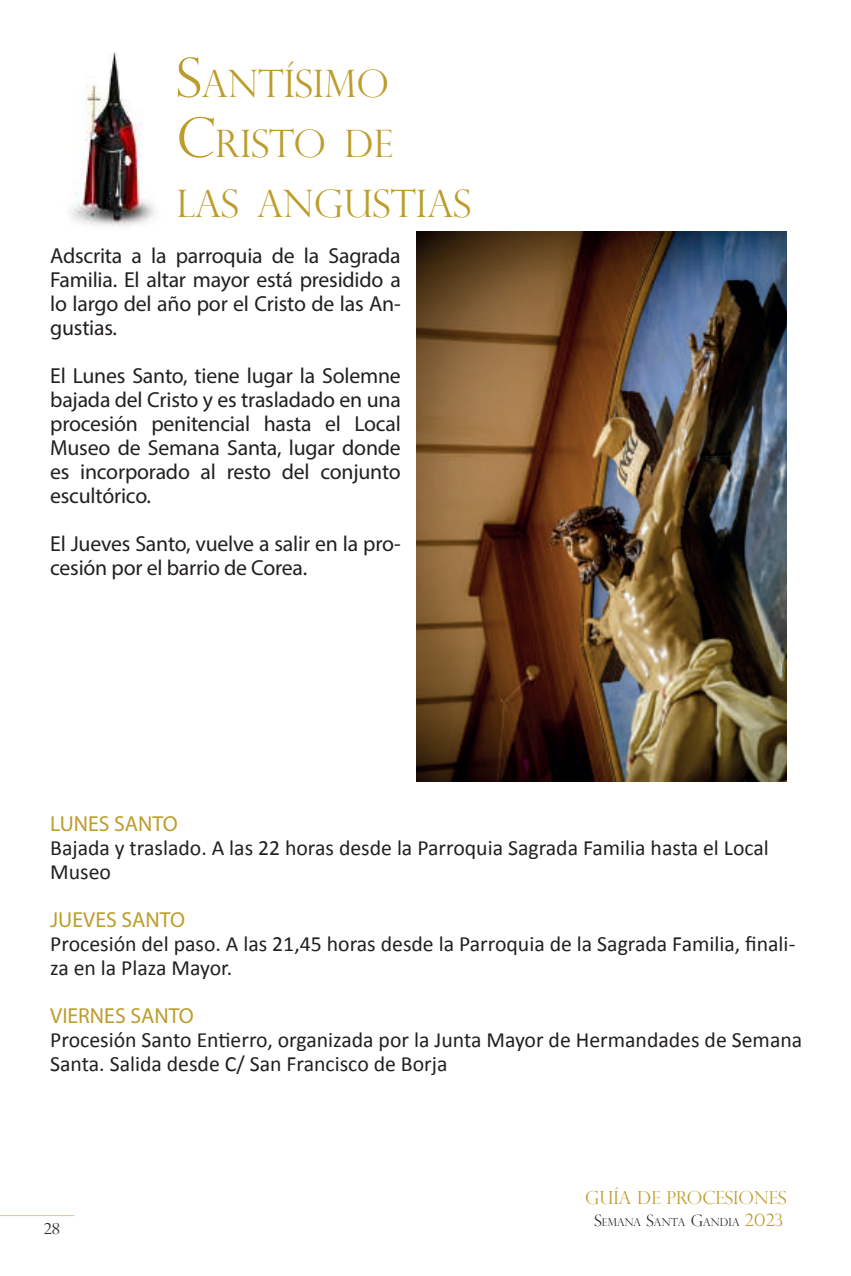
<style>
.page{position:relative;width:851px;height:1276px;background:#fff}
.page>*{position:absolute;margin:0;border:0;box-sizing:border-box;transform-origin:0 0}
.t1{font:300 37.8px/60px "Perpetua Titling";color:#bc9d2b}
.t2{font:21.6px/24px "Myriad Pro";letter-spacing:-.01em;color:#231f20;text-align:justify}
.t3{font:21.6px/24px "Calibri";color:#231f20}
.t4{font:21.6px "Myriad Pro";color:#bc9d2b}
.t5{font:300 18px "Perpetua Titling";color:#bc9d2b}
.t6{font:300 15px "Perpetua Titling";color:#231f20}
.t7{font:300 11.1px "Perpetua Titling";letter-spacing:.015em;color:#231f20}
.s1{font-size:54px}
.s2{font-size:15.6px}
.s3{font-size:17.1px;color:#bc9d2b}
</style>
<div class="page">
<hr style="left:0;top:1215px;width:74px;height:1px;background:#e1c699">
<img style="left:70px;top:52px;width:85px;height:175px">
<img style="left:416px;top:231px;width:370px;height:551px">
<h1 class="t1" style="left:176px;top:53px;width:210px"><span class="s1">S</span>ANTÍSIMO<br><span class="s1">C</span>RISTO DE<br>LAS ANGUS</h1>
<h1 class="t1" style="left:390px;top:173px;width:44px">TIAS</h1>
<p class="t2" style="left:50px;top:243px;width:352px">Adscrita a la parroquia de la Sagrada Familia. El altar mayor está presidido a lo largo del año por el Cristo de las An&shy;gustias.</p>
<p class="t2" style="left:50px;top:363px;width:352px">El Lunes Santo, tiene lugar la Solemne bajada del Cristo y es trasladado en una procesión penitencial hasta el Local Museo de Semana Santa, lugar donde es incorporado al resto del conjunto escultórico.</p>
<p class="t2" style="left:50px;top:531px;width:352px">El Jueves Santo, vuelve a salir en la pro&shy;cesión por el barrio de Corea.</p>
<p class="t4" style="left:50px;top:810px;width:129px">LUNES SANTO</p>
<p class="t3" style="left:50px;top:835px;width:720px">Bajada y traslado. A las 22 horas desde la Parroquia Sagrada Familia hasta el Local<br>Museo</p>
<p class="t4" style="left:50px;top:906px;width:136px">JUEVES SANTO</p>
<p class="t3" style="left:50px;top:931px;width:746px">Procesión del paso. A las 21,45 horas desde la Parroquia de la Sagrada Familia, finali&shy;za en la Plaza Mayor.</p>
<p class="t4" style="left:50px;top:1002px;width:145px">VIERNES SANTO</p>
<p class="t3" style="left:50px;top:1027px;width:753px">Procesión Santo Entierro, organizada por la Junta Mayor de Hermandades de Semana<br>Santa. Salida desde C/ San Francisco de Borja</p>
<p class="t6" style="left:43px;top:1219px;width:18px">28</p>
<p class="t5" style="left:585px;top:1186px;width:202px">GUÍA DE PROCESIONES</p>
<p class="t7" style="left:594px;top:1215px;width:190px"><span class="s2">S</span>EMANA <span class="s2">S</span>ANTA <span class="s2">G</span>ANDIA <span class="s3">2023</span></p>
</div>
